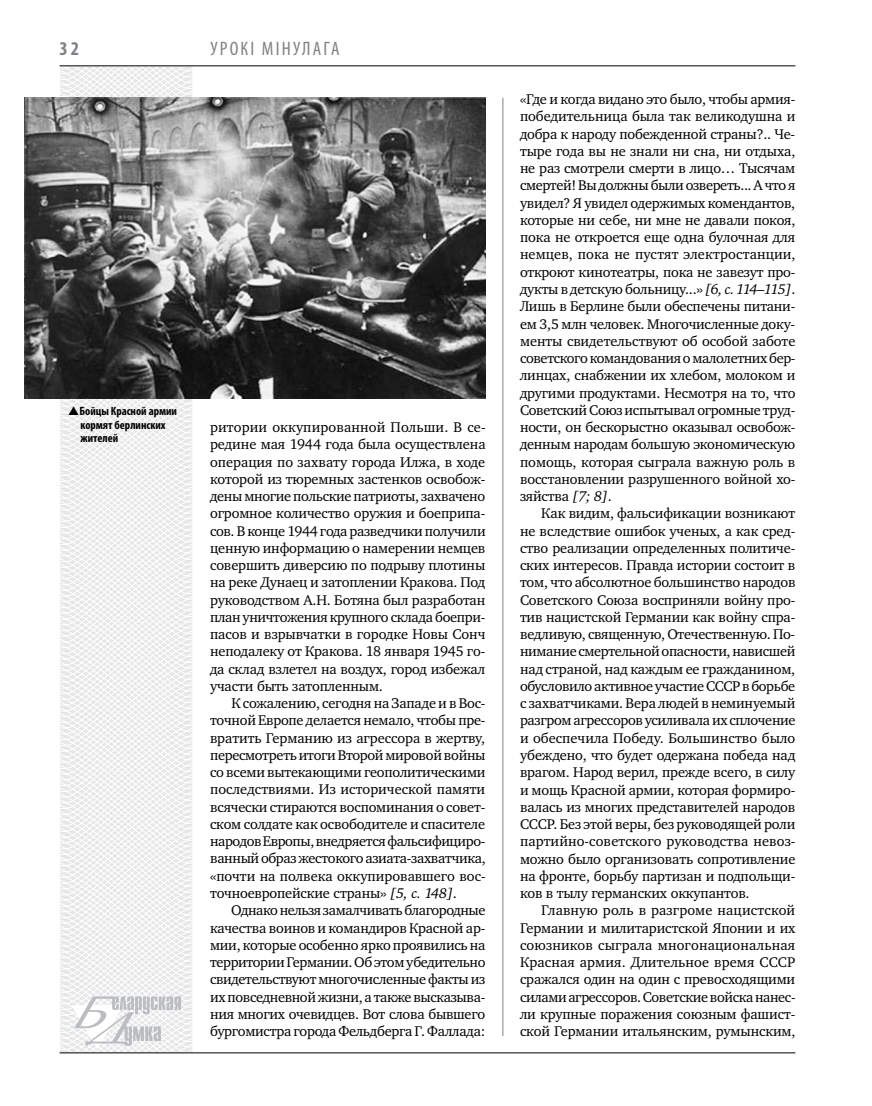
<style>
.page{position:relative;width:872px;height:1106px;background:#fff}
.page>*{position:absolute;margin:0;border:0;box-sizing:border-box;transform-origin:0 0}
.t1{font:condensed 19.5px "Myriad Pro";letter-spacing:.11em;color:#808285}
.t2{font:700 condensed 19.5px "Myriad Pro";color:#808285}
.t3{font:14.4px/17.2px "Charter C";letter-spacing:-.01em;color:#000;text-align:justify}
.t4{font:700 condensed 12px/13.5px "Myriad Pro";color:#000}
.s1{font-style:italic}
</style>
<div class="page">
<svg style="left:59px;top:65px;width:192px;height:989px"></svg>
<hr style="left:502px;top:98px;width:1px;height:938px;background:#808285">
<hr style="left:60px;top:1052px;width:735px;height:1px;background:#000">
<svg style="left:71px;top:996px;width:110px;height:53px"></svg>
<hr style="left:60px;top:65px;width:735px;height:1px;background:#000">
<img style="left:24px;top:97px;width:461px;height:302px">
<svg style="left:69px;top:406px;width:10px;height:9px"></svg>
<h1 class="t2" style="left:60px;top:37px;width:21px">32</h1>
<h1 class="t1" style="left:210px;top:37px;width:131px">Урокі мінулага</h1>
<p class="t4" style="left:79px;top:404px;width:99px">Бойцы Красной армии кормят берлинских жителей</p>
<p class="t3" style="left:210px;top:418px;width:277px">ритории оккупированной Польши. В се&shy;редине мая 1944 года была осуществлена операция по захвату города Илжа, в ходе которой из тюремных застенков освобож&shy;дены многие польские патриоты, захвачено огромное количество оружия и боеприпа&shy;сов. В конце 1944 года разведчики получили ценную информацию о намерении немцев совершить диверсию по подрыву плотины на реке Дунаец и затоплении Кракова. Под руководством А.Н. Ботяна был разработан план уничтожения крупного склада боепри&shy;пасов и взрывчатки в городке Новы Сонч неподалеку от Кракова. 18 января 1945 го&shy;да склад взлетел на воздух, город избежал участи быть затопленным.</p>
<p class="t3" style="left:210px;top:694px;width:277px;text-indent:21px">К сожалению, сегодня на Западе и в Вос&shy;точной Европе делается немало, чтобы пре&shy;вратить Германию из агрессора в жертву, пересмотреть итоги Второй мировой войны со всеми вытекающими геополитическими последствиями. Из исторической памяти всячески стираются воспоминания о совет&shy;ском солдате как освободителе и спасителе народов Европы, внедряется фальсифициро&shy;ванный образ жестокого азиата-захватчика, «почти на полвека оккупировавшего вос&shy;точноевропейские страны» <span class="s1">[5, с. 148]</span>.</p>
<p class="t3" style="left:210px;top:901px;width:277px;text-indent:21px">Однако нельзя замалчивать благородные качества воинов и командиров Красной ар&shy;мии, которые особенно ярко проявились на территории Германии. Об этом убедительно свидетельствуют многочисленные факты из их повседневной жизни, а также высказыва&shy;ния многих очевидцев. Вот слова бывшего бургомистра города Фельдберга Г. Фаллада:</p>
<p class="t3" style="left:520px;top:91px;width:277px">«Где и когда видано это было, чтобы армия&shy;победительница была так великодушна и добра к народу побежденной страны?.. Че&shy;тыре года вы не знали ни сна, ни отдыха, не раз смотрели смерти в лицо… Тысячам смертей! Вы должны были озвереть... А что я увидел? Я увидел одержимых комендантов, которые ни себе, ни мне не давали покоя, пока не откроется еще одна булочная для немцев, пока не пустят электростанции, откроют кинотеатры, пока не завезут про&shy;дукты в детскую больницу...» <span class="s1">[6, с. 114–115]</span>.<br>Лишь в Берлине были обеспечены питани&shy;ем 3,5 млн человек. Многочисленные доку&shy;менты свидетельствуют об особой заботе советского командования о малолетних бер&shy;линцах, снабжении их хлебом, молоком и другими продуктами. Несмотря на то, что Советский Союз испытывал огромные труд&shy;ности, он бескорыстно оказывал освобож&shy;денным народам большую экономическую помощь, которая сыграла важную роль в восстановлении разрушенного войной хо&shy;зяйства <span class="s1">[7; 8]</span>.</p>
<p class="t3" style="left:520px;top:505px;width:277px;text-indent:21px">Как видим, фальсификации возникают не вследствие ошибок ученых, а как сред&shy;ство реализации определенных политиче&shy;ских интересов. Правда истории состоит в том, что абсолютное большинство народов Советского Союза восприняли войну про&shy;тив нацистской Германии как войну спра&shy;ведливую, священную, Отечественную. По&shy;нимание смертельной опасности, нависшей над страной, над каждым ее гражданином, обусловило активное участие СССР в борьбе с захватчиками. Вера людей в неминуемый разгром агрессоров усиливала их сплочение и обеспечила Победу. Большинство было убеждено, что будет одержана победа над врагом. Народ верил, прежде всего, в силу и мощь Красной армии, которая формиро&shy;валась из многих представителей народов СССР. Без этой веры, без руководящей роли партийно-советского руководства невоз&shy;можно было организовать сопротивление на фронте, борьбу партизан и подпольщи&shy;ков в тылу германских оккупантов.</p>
<p class="t3" style="left:520px;top:902px;width:277px;text-indent:21px">Главную роль в разгроме нацистской Германии и милитаристской Японии и их союзников сыграла многонациональная Красная армия. Длительное время СССР сражался один на один с превосходящими силами агрессоров. Советские войска нанес&shy;ли крупные поражения союзным фашист&shy;ской Германии итальянским, румынским,</p>
</div>
